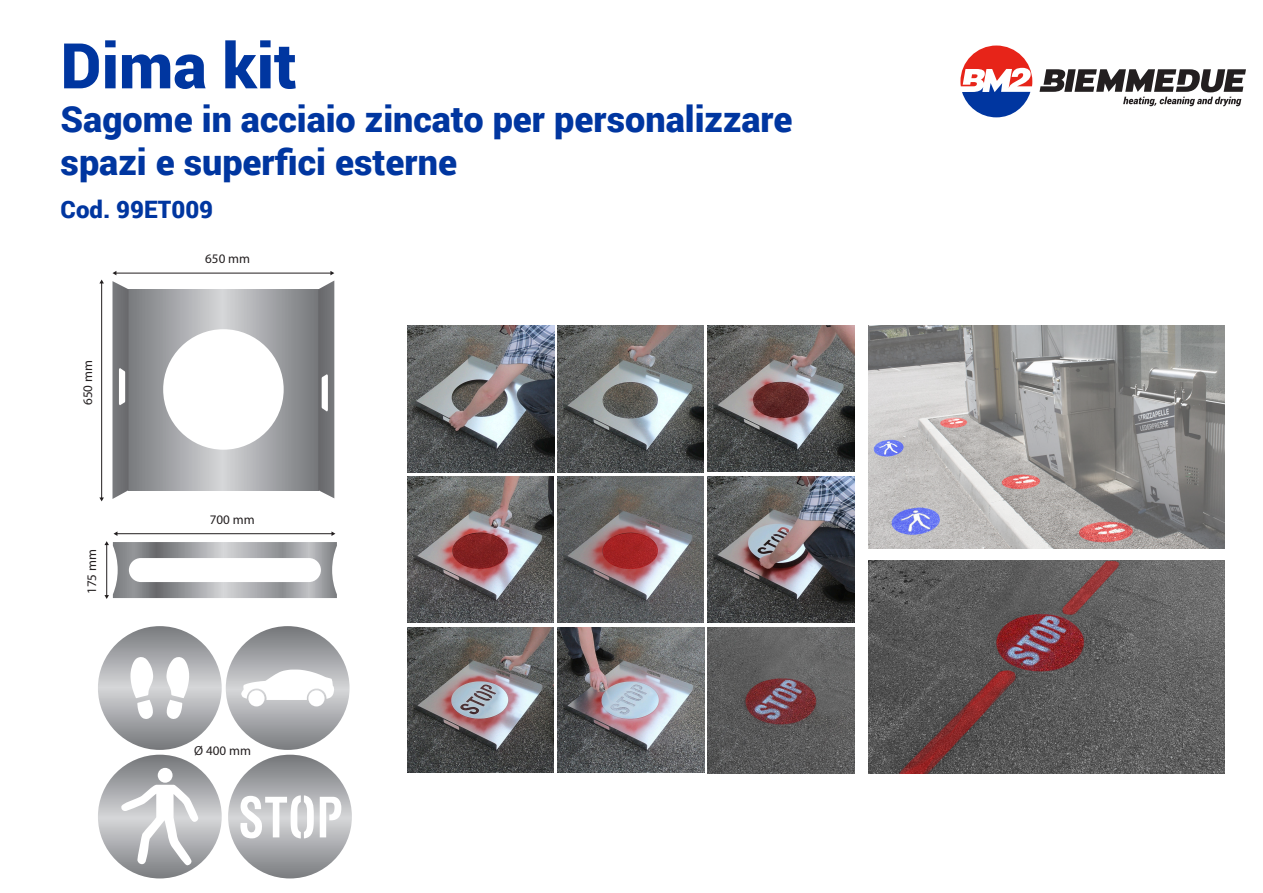
<style>
.page{position:relative;width:1263px;height:893px;background:#fff}
.page>*{position:absolute;margin:0;border:0;box-sizing:border-box;transform-origin:0 0}
.t1{font:900 63px "Roboto";color:#0036a0}
.t2{font:900 36px "Roboto";color:#0036a0}
.t3{font:900 24px "Roboto";color:#0036a0}
.t4{font:13.05px "Myriad Pro";color:#231f20}
</style>
<div class="page">
<svg style="left:959px;top:44px;width:75px;height:75px"></svg>
<svg style="left:1039px;top:69px;width:207px;height:37px"></svg>
<svg style="left:960px;top:46px;width:72px;height:71px"></svg>
<img style="left:868px;top:326px;width:357px;height:223px">
<svg style="left:98px;top:626px;width:124px;height:124px;background:#a8a9ac"></svg>
<svg style="left:226px;top:626px;width:124px;height:124px;background:#a4a5a8"></svg>
<svg style="left:241px;top:670px;width:93px;height:30px"></svg>
<div style="left:248px;top:690px;width:17px;height:16px;background:#fff;border-radius:50%"></div>
<div style="left:308px;top:690px;width:17px;height:16px;background:#fff;border-radius:50%"></div>
<svg style="left:228px;top:755px;width:124px;height:123px;background:#a1a2a5"></svg>
<svg style="left:240px;top:795px;width:74px;height:43px"></svg>
<svg style="left:320px;top:797px;width:21px;height:40px"></svg>
<svg style="left:98px;top:755px;width:124px;height:123px;background:#a5a6a9"></svg>
<svg style="left:121px;top:785px;width:77px;height:81px"></svg>
<div style="left:158px;top:768px;width:15px;height:15px;background:#fff;border-radius:50%"></div>
<svg style="left:129px;top:289px;width:189px;height:201px;background:#9c9da0"></svg>
<svg style="left:112px;top:281px;width:17px;height:218px;background:#828386"></svg>
<div style="left:163px;top:329px;width:121px;height:121px;background:#fff;border-radius:50%"></div>
<svg style="left:130px;top:657px;width:23px;height:62px"></svg>
<svg style="left:166px;top:657px;width:23px;height:62px"></svg>
<hr style="left:116px;top:273px;width:215px;height:1px;background:#231f20">
<svg style="left:318px;top:271px;width:16px;height:227px;background:#818285"></svg>
<hr style="left:101px;top:283px;width:1px;height:215px;background:#231f20">
<svg style="left:99px;top:497px;width:5px;height:4px"></svg>
<svg style="left:104px;top:531px;width:233px;height:68px"></svg>
<img style="left:408px;top:326px;width:146px;height:146px">
<img style="left:708px;top:326px;width:146px;height:146px">
<img style="left:708px;top:477px;width:146px;height:145px">
<img style="left:558px;top:627px;width:146px;height:145px">
<img style="left:558px;top:326px;width:146px;height:146px">
<img style="left:408px;top:477px;width:146px;height:145px">
<img style="left:708px;top:627px;width:146px;height:147px">
<img style="left:558px;top:477px;width:145px;height:145px">
<img style="left:408px;top:627px;width:145px;height:146px">
<img style="left:868px;top:560px;width:357px;height:214px">
<p class="t1" style="left:61px;top:21px;width:238px">Dima kit</p>
<p class="t2" style="left:61px;top:93px;width:733px">Sagome in acciaio zincato per personalizzare</p>
<p class="t2" style="left:61px;top:137px;width:398px">spazi e superfici esterne</p>
<p class="t3" style="left:61px;top:192px;width:154px">Cod. 99ET009</p>
<p class="t4" style="left:205px;top:250px;width:46px">650 mm</p>
<p class="t4" style="left:80px;top:405px;width:46px;rotate:-90deg">650 mm</p>
<p class="t4" style="left:84px;top:594px;width:46px;rotate:-90deg">175 mm</p>
<p class="t4" style="left:210px;top:512px;width:46px">700 mm</p>
<p class="t4" style="left:194px;top:742px;width:58px">Ø 400 mm</p>
</div>
